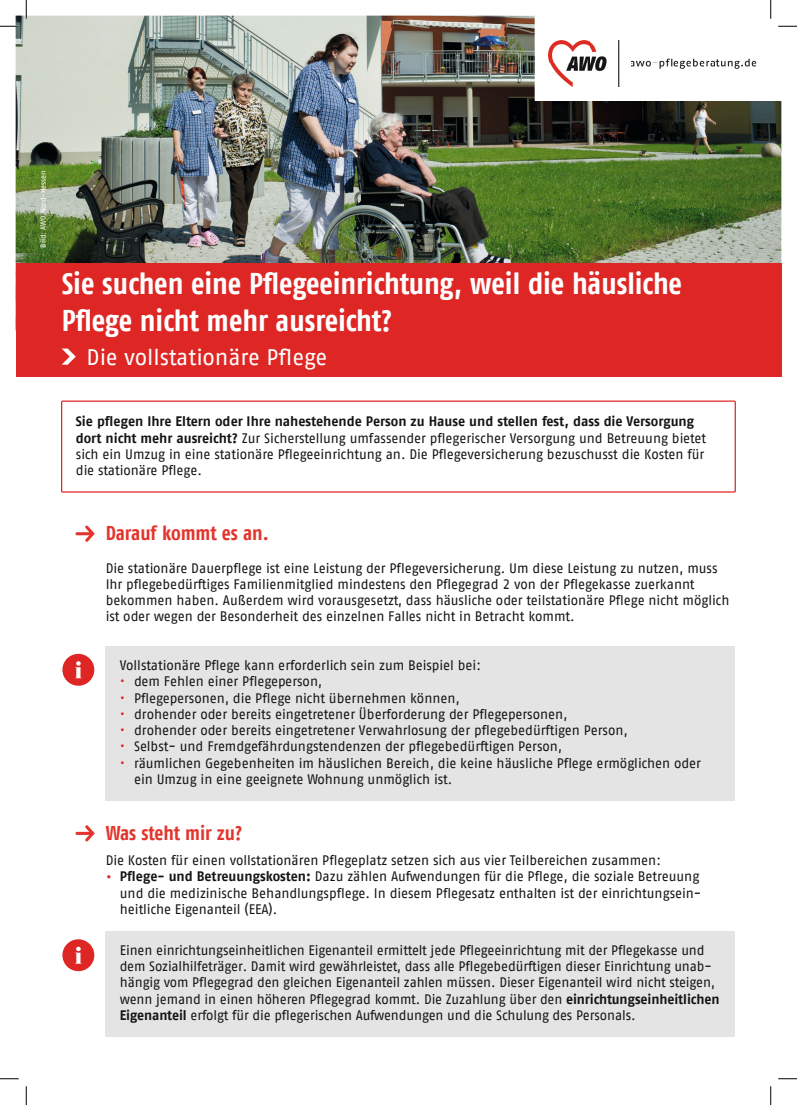
<style>
.page{position:relative;width:797px;height:1105px;background:#fff}
.page>*{position:absolute;margin:0;border:0;box-sizing:border-box;transform-origin:0 0}
.t1{font:700 30px/37.1px "AWO Fago Cond";color:#fff}
.t2{font:22.5px "AWO Fago Office";letter-spacing:-.005em;color:#fff}
.t3{font:700 20px "AWO Fago Cond";letter-spacing:-.005em;color:#e3352d}
.t4{font:13.75px/16.2px "AWO Fago Office";letter-spacing:-.005em;color:#151518}
.t5{font:13.75px/16.2px "AWO Fago Office";letter-spacing:-.005em;color:#151518;scale:.96 1}
.t6{font:7.5px "AWO Fago Office";color:#fff}
.s1{font-weight:700}
.s2{color:#de2725}
.s3{font-size:16.25px;color:#de2725}
</style>
<div class="page">
<img style="left:16px;top:16px;width:765px;height:248px">
<div style="left:16px;top:264px;width:765px;height:113px;background:#de2725"></div>
<svg style="left:62px;top:349px;width:14px;height:16px"></svg>
<div style="left:534px;top:16px;width:247px;height:85px;background:#fff"></div>
<img style="left:549px;top:40px;width:207px;height:46px">
<svg style="left:61px;top:400px;width:675px;height:93px"></svg>
<div style="left:106px;top:646px;width:629px;height:41px;background:#e4e4e5"></div>
<div style="left:106px;top:679px;width:629px;height:40px;background:#e4e4e5"></div>
<div style="left:106px;top:711px;width:629px;height:41px;background:#e4e4e5"></div>
<div style="left:106px;top:744px;width:629px;height:57px;background:#e4e4e5"></div>
<div style="left:106px;top:931px;width:629px;height:106px;background:#e4e4e5"></div>
<svg style="left:75px;top:525px;width:20px;height:17px"></svg>
<div style="left:62px;top:654px;width:32px;height:32px;background:#de2725;border-radius:50%"></div>
<svg style="left:75px;top:661px;width:7px;height:17px"></svg>
<svg style="left:75px;top:825px;width:20px;height:17px"></svg>
<div style="left:62px;top:939px;width:32px;height:32px;background:#de2725;border-radius:50%"></div>
<svg style="left:75px;top:947px;width:7px;height:17px"></svg>
<svg style="left:0;top:25px;width:19px;height:2px"></svg>
<svg style="left:778px;top:25px;width:19px;height:2px"></svg>
<svg style="left:0;top:1078px;width:19px;height:1px"></svg>
<svg style="left:778px;top:1078px;width:19px;height:1px"></svg>
<svg style="left:25px;top:0;width:2px;height:19px"></svg>
<svg style="left:25px;top:1086px;width:2px;height:19px"></svg>
<svg style="left:770px;top:0;width:1px;height:19px"></svg>
<svg style="left:770px;top:1086px;width:1px;height:19px"></svg>
<p class="t6" style="left:39px;top:248px;width:79px;rotate:-90deg">Bild: AWO Nord-Hessen</p>
<h1 class="t1" style="left:62px;top:265px;width:621px">Sie suchen eine Pflegeeinrichtung, weil die häusliche<br>Pflege nicht mehr ausreicht?</h1>
<h2 class="t2" style="left:86px;top:344px;width:242px">Die vollstationäre Pflege</h2>
<p class="t4" style="left:76px;top:413px;width:632px"><span class="s1">Sie pflegen Ihre Eltern oder Ihre nahestehende Person zu Hause und stellen fest, dass die Versorgung dort nicht mehr ausreicht?</span> Zur Sicherstellung umfassender pflegerischer Versorgung und Betreuung bietet sich ein Umzug in eine stationäre Pflegeeinrichtung an. Die Pflegeversicherung bezuschusst die Kosten für die stationäre Pflege.</p>
<h3 class="t3" style="left:106px;top:521px;width:165px">Darauf kommt es an.</h3>
<p class="t4" style="left:106px;top:559px;width:625px">Die stationäre Dauerpflege ist eine Leistung der Pflegeversicherung. Um diese Leistung zu nutzen, muss Ihr pflegebedürftiges Familienmitglied mindestens den Pflegegrad 2 von der Pflegekasse zuerkannt bekommen haben. Außerdem wird vorausgesetzt, dass häusliche oder teilstationäre Pflege nicht möglich ist oder wegen der Besonderheit des einzelnen Falles nicht in Betracht kommt.</p>
<p class="t4" style="left:120px;top:657px;width:362px">Vollstationäre Pflege kann erforderlich sein zum Beispiel bei:</p>
<p class="t4" style="left:120px;top:673px;width:204px"><span class="s2">•</span> dem Fehlen einer Pflegeperson,</p>
<p class="t4" style="left:120px;top:689px;width:341px"><span class="s2">•</span> Pflegepersonen, die Pflege nicht übernehmen können,</p>
<p class="t4" style="left:120px;top:706px;width:449px"><span class="s2">•</span> drohender oder bereits eingetretener Überforderung der Pflegepersonen,</p>
<p class="t4" style="left:120px;top:722px;width:509px"><span class="s2">•</span> drohender oder bereits eingetretener Verwahrlosung der pflegebedürftigen Person,</p>
<p class="t4" style="left:120px;top:738px;width:444px"><span class="s2">•</span> Selbst- und Fremdgefährdungstendenzen der pflegebedürftigen Person,</p>
<p class="t4" style="left:134px;top:754px;width:568px;text-indent:-14px"><span class="s2">•</span> räumlichen Gegebenheiten im häuslichen Bereich, die keine häusliche Pflege ermöglichen oder ein Umzug in eine geeignete Wohnung unmöglich ist.</p>
<h3 class="t3" style="left:106px;top:821px;width:138px">Was steht mir zu?</h3>
<p class="t4" style="left:106px;top:852px;width:556px">Die Kosten für einen vollstationären Pflegeplatz setzen sich aus vier Teilbereichen zusammen:</p>
<p class="t4" style="left:120px;top:868px;width:583px;text-indent:-14px"><span class="s3">•</span> <span class="s1">Pflege- und Betreuungskosten:</span> Dazu zählen Aufwendungen für die Pflege, die soziale Betreuung und die medizinische Behandlungspflege. In diesem Pflegesatz enthalten ist der einrichtungsein&shy;heitliche Eigenanteil (EEA).</p>
<p class="t5" style="left:120px;top:942px;width:626px">Einen einrichtungseinheitlichen Eigenanteil ermittelt jede Pflegeeinrichtung mit der Pflegekasse und dem Sozialhilfeträger. Damit wird gewährleistet, dass alle Pflegebedürftigen dieser Einrichtung unab&shy;hängig vom Pflegegrad den gleichen Eigenanteil zahlen müssen. Dieser Eigenanteil wird nicht steigen, wenn jemand in einen höheren Pflegegrad kommt. Die Zuzahlung über den <span class="s1">einrichtungseinheitlichen Eigenanteil</span> erfolgt für die pflegerischen Aufwendungen und die Schulung des Personals.</p>
</div>
